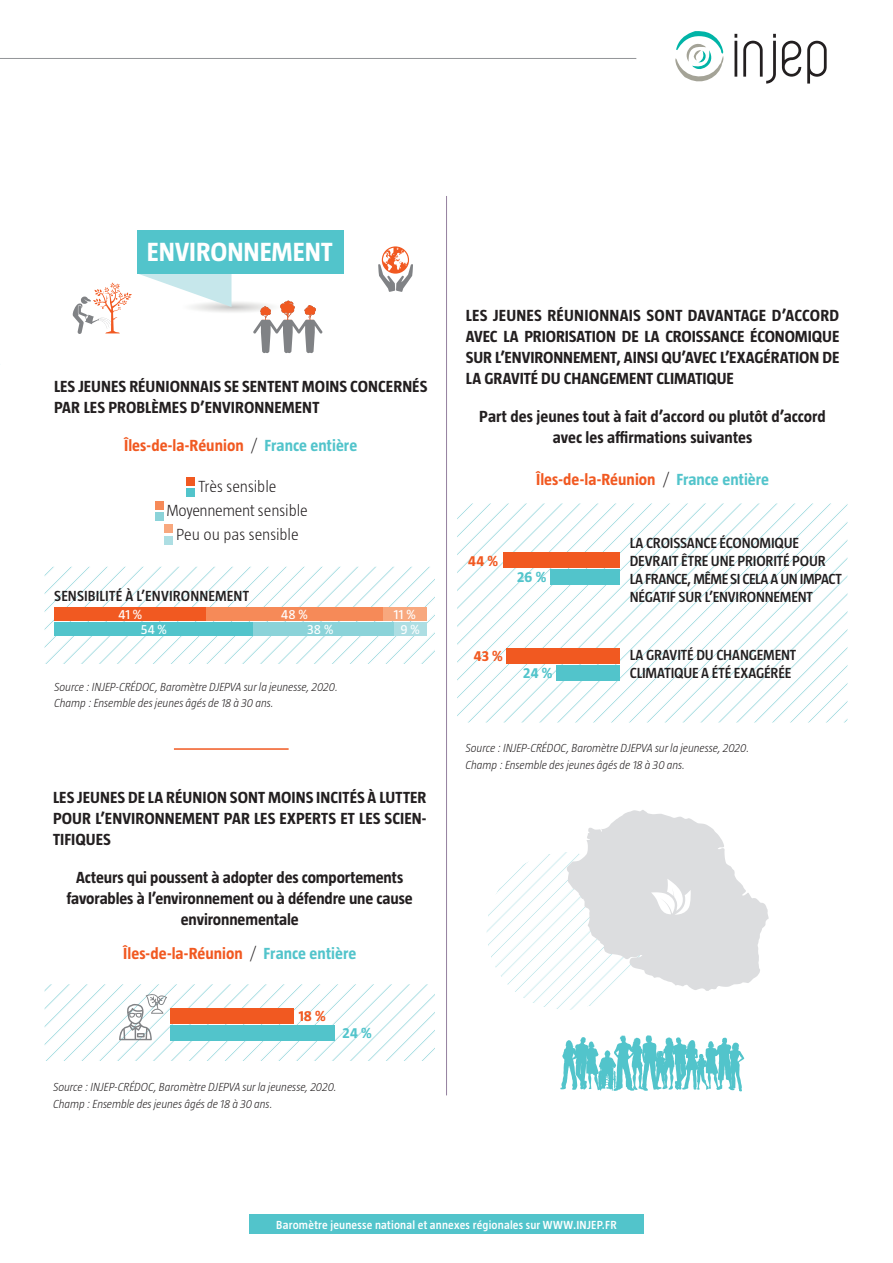
<style>
.page{position:relative;width:893px;height:1263px;background:#fff}
.page>*{position:absolute;margin:0;border:0;box-sizing:border-box;transform-origin:0 0}
.t1{font:700 27px "Taz";color:#fff}
.t2{font:700 16.5px/21px "Taz";color:#231f20;text-align:justify}
.t3{font:700 16.5px "Taz";color:#f15921}
.t4{font:300 16.5px/23.7px "Taz";letter-spacing:-.005em;color:#231f20;text-align:center}
.t5{font:600 15px/18px "Taz";letter-spacing:-.01em;color:#231f20}
.t6{font:700 15px "Taz";color:#f15921}
.t7{font:700 15px "Taz";color:#52c4cb}
.t8{font:13.65px "Taz";letter-spacing:.015em;color:#fff}
.t9{font:italic 300 12px/16.5px "Taz";letter-spacing:-.01em;color:#231f20}
.t10{font:600 12px "Taz";letter-spacing:.015em;color:#fff}
.s1{font-weight:300;color:#231f20}
.s2{color:#52c4cb}
</style>
<div class="page">
<hr style="left:734px;top:41px;width:3px;height:36px;background:#231f20">
<svg style="left:734px;top:34px;width:3px;height:4px"></svg>
<svg style="left:743px;top:34px;width:33px;height:50px"></svg>
<svg style="left:782px;top:41px;width:19px;height:36px"></svg>
<svg style="left:807px;top:41px;width:20px;height:43px"></svg>
<svg style="left:675px;top:31px;width:49px;height:51px"></svg>
<hr style="left:446px;top:196px;width:1px;height:899px;background:#94819f">
<div style="left:249px;top:1215px;width:394px;height:19px;background:#52c4cb"></div>
<hr style="left:0;top:58px;width:636px;height:1px;background:#939598">
<img style="left:231px;top:301px;width:22px;height:11px">
<div style="left:137px;top:230px;width:207px;height:43px;background:#52c4cb"></div>
<div style="left:382px;top:246px;width:27px;height:28px;border:2px solid #f15921;border-radius:50%"></div>
<svg style="left:378px;top:248px;width:35px;height:44px"></svg>
<svg style="left:253px;top:305px;width:70px;height:48px"></svg>
<svg style="left:253px;top:301px;width:45px;height:19px"></svg>
<svg style="left:73px;top:273px;width:158px;height:61px"></svg>
<svg style="left:560px;top:1035px;width:184px;height:56px"></svg>
<svg style="left:45px;top:567px;width:390px;height:97px"></svg>
<div style="left:54px;top:622px;width:199px;height:14px;background:#52c4cb"></div>
<div style="left:253px;top:622px;width:141px;height:14px;background:#8bd3d9"></div>
<div style="left:394px;top:622px;width:32px;height:14px;background:#addee3"></div>
<div style="left:54px;top:607px;width:152px;height:14px;background:#f15921"></div>
<div style="left:206px;top:607px;width:177px;height:14px;background:#f68a58"></div>
<div style="left:383px;top:607px;width:43px;height:14px;background:#f8a87e"></div>
<hr style="left:174px;top:748px;width:115px;height:2px;background:#f15921">
<svg style="left:457px;top:503px;width:390px;height:219px"></svg>
<div style="left:550px;top:569px;width:70px;height:16px;background:#52c4cb"></div>
<div style="left:503px;top:553px;width:117px;height:15px;background:#f15921"></div>
<div style="left:556px;top:665px;width:64px;height:15px;background:#52c4cb"></div>
<div style="left:506px;top:648px;width:114px;height:15px;background:#f15921"></div>
<svg style="left:487px;top:810px;width:282px;height:199px"></svg>
<div style="left:186px;top:477px;width:9px;height:9px;background:#f15921"></div>
<div style="left:186px;top:488px;width:9px;height:9px;background:#52c4cb"></div>
<div style="left:155px;top:501px;width:9px;height:9px;background:#f68a58"></div>
<div style="left:155px;top:512px;width:9px;height:9px;background:#8bd3d9"></div>
<div style="left:164px;top:524px;width:9px;height:9px;background:#f8a87e"></div>
<div style="left:164px;top:536px;width:9px;height:8px;background:#addee3"></div>
<svg style="left:45px;top:984px;width:390px;height:77px"></svg>
<h1 class="t1" style="left:147px;top:236px;width:187px">ENVIRONNEMENT</h1>
<p class="t2" style="left:54px;top:375px;width:375px">LES JEUNES RÉUNIONNAIS SE SENTENT MOINS CONCERNÉS<br>PAR LES PROBLÈMES D’ENVIRONNEMENT</p>
<p class="t3" style="left:124px;top:436px;width:235px">Îles-de-la-Réunion <span class="s1">/</span> <span class="s2">France entière</span></p>
<p class="t4" style="left:166px;top:475px;width:143px">Très sensible<br>Moyennement sensible<br>Peu ou pas sensible</p>
<p class="t5" style="left:54px;top:587px;width:196px">SENSIBILITÉ À L’ENVIRONNEMENT</p>
<p class="t8" style="left:118px;top:607px;width:25px">41 %</p>
<p class="t8" style="left:281px;top:607px;width:28px">48 %</p>
<p class="t8" style="left:394px;top:607px;width:23px">11 %</p>
<p class="t8" style="left:141px;top:622px;width:28px">54 %</p>
<p class="t8" style="left:307px;top:622px;width:28px">38 %</p>
<p class="t8" style="left:400px;top:622px;width:21px">9 %</p>
<p class="t9" style="left:54px;top:678px;width:285px">Source : INJEP-CRÉDOC, Baromètre DJEPVA sur la jeunesse, 2020.<br>Champ : Ensemble des jeunes âgés de 18 à 30 ans.</p>
<p class="t2" style="left:53px;top:787px;width:375px">LES JEUNES DE LA RÉUNION SONT MOINS INCITÉS À LUTTER POUR L’ENVIRONNEMENT PAR LES EXPERTS ET LES SCIEN-TIFIQUES</p>
<p class="t2" style="left:67px;top:867px;width:348px;text-align:center">Acteurs qui poussent à adopter des comportements favorables à l’environnement ou à défendre une cause environnementale</p>
<p class="t3" style="left:123px;top:944px;width:235px">Îles-de-la-Réunion <span class="s1">/</span> <span class="s2">France entière</span></p>
<p class="t6" style="left:299px;top:1008px;width:29px">18 %</p>
<p class="t7" style="left:342px;top:1024px;width:31px">24 %</p>
<p class="t9" style="left:53px;top:1079px;width:285px">Source : INJEP-CRÉDOC, Baromètre DJEPVA sur la jeunesse, 2020.<br>Champ : Ensemble des jeunes âgés de 18 à 30 ans.</p>
<p class="t2" style="left:466px;top:305px;width:375px">LES JEUNES RÉUNIONNAIS SONT DAVANTAGE D’ACCORD AVEC LA PRIORISATION DE LA CROISSANCE ÉCONOMIQUE SUR L’ENVIRONNEMENT, AINSI QU’AVEC L’EXAGÉRATION DE LA GRAVITÉ DU CHANGEMENT CLIMATIQUE</p>
<p class="t2" style="left:479px;top:406px;width:348px;text-align:center">Part des jeunes tout à fait d’accord ou plutôt d’accord avec les affirmations suivantes</p>
<p class="t3" style="left:536px;top:470px;width:235px">Îles-de-la-Réunion <span class="s1">/</span> <span class="s2">France entière</span></p>
<p class="t6" style="left:468px;top:552px;width:31px">44 %</p>
<p class="t7" style="left:517px;top:569px;width:31px">26 %</p>
<p class="t6" style="left:474px;top:648px;width:31px">43 %</p>
<p class="t7" style="left:523px;top:664px;width:31px">24 %</p>
<p class="t5" style="left:630px;top:534px;width:213px">LA CROISSANCE ÉCONOMIQUE<br>DEVRAIT ÊTRE UNE PRIORITÉ POUR<br>LA FRANCE, MÊME SI CELA A UN IMPACT<br>NÉGATIF SUR L’ENVIRONNEMENT</p>
<p class="t5" style="left:630px;top:646px;width:168px">LA GRAVITÉ DU CHANGEMENT<br>CLIMATIQUE A ÉTÉ EXAGÉRÉE</p>
<p class="t9" style="left:466px;top:739px;width:285px">Source : INJEP-CRÉDOC, Baromètre DJEPVA sur la jeunesse, 2020.<br>Champ : Ensemble des jeunes âgés de 18 à 30 ans.</p>
<p class="t10" style="left:276px;top:1218px;width:342px">Baromètre jeunesse national et annexes régionales sur WWW.INJEP.FR</p>
</div>
